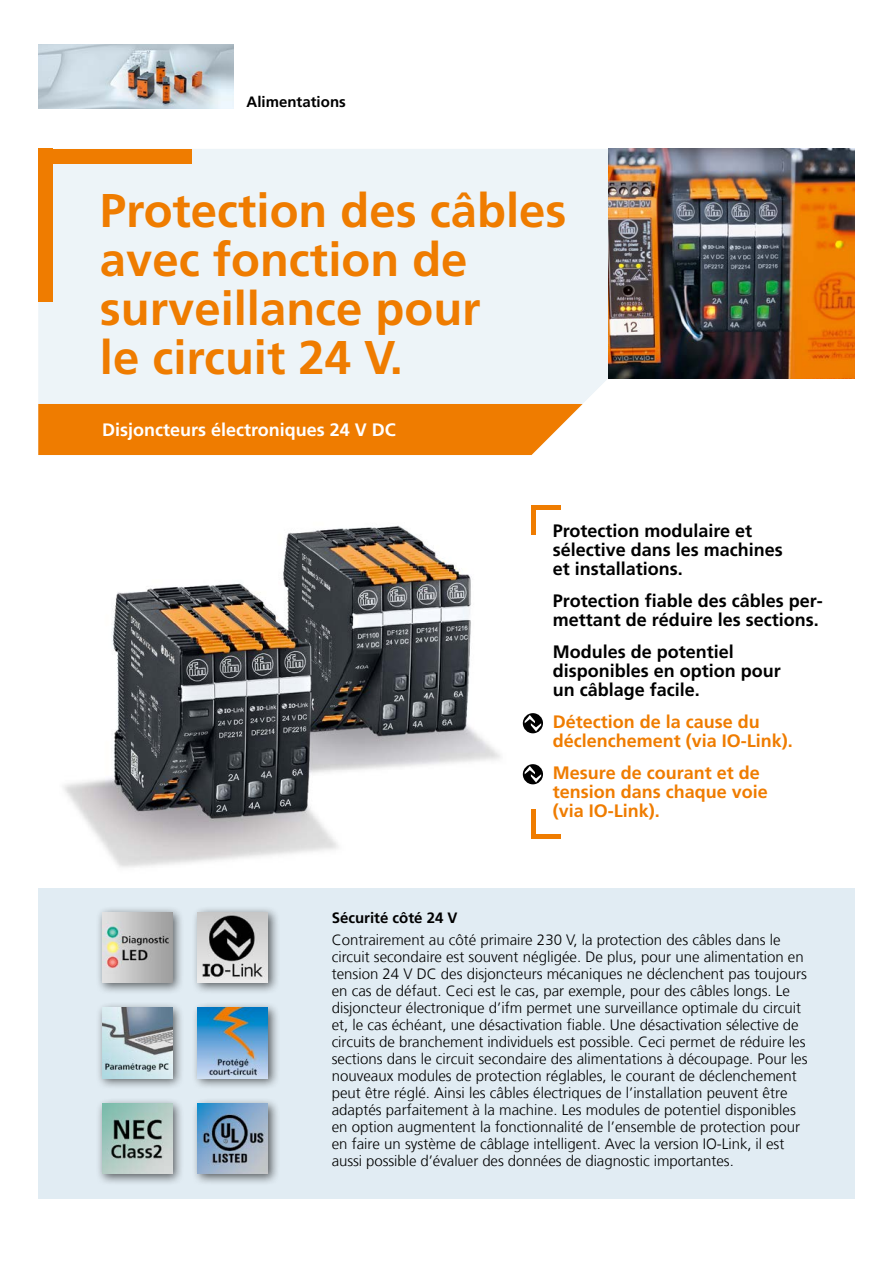
<style>
.page{position:relative;width:893px;height:1263px;background:#fff}
.page>*{position:absolute;margin:0;border:0;box-sizing:border-box;transform-origin:0 0}
.Nh__Headline_31_5_pt{font:700 47.25px/48.9px "Frutiger LT Com";color:#ef7c00}
.Nh__Features_12_pt{font:700 18px/19.2px "Frutiger LT Com";color:#000}
.Nh__Features_12_pt-2{font:700 18px/19.2px "Frutiger LT Com";color:#ef7c00}
.Nh__Subheadline_12_p{font:700 18px "Frutiger LT Com";color:#fff}
.Nh__Fliesstext_lb__1{font:300 15px/17px "Frutiger LT Com";color:#000}
.Nh__Headline_Tabelle{font:700 15px "Frutiger LT Com";color:#000}
</style>
<div class="page">
<img style="left:38px;top:525px;width:468px;height:364px">
<div style="left:38px;top:889px;width:817px;height:310px;background:#e1ecf3"></div>
<div style="left:38px;top:149px;width:570px;height:255px;background:#edf4f8"></div>
<img style="left:608px;top:149px;width:247px;height:229px">
<div style="left:38px;top:404px;width:545px;height:51px;background:#ef7c00"></div>
<div style="left:38px;top:149px;width:153px;height:15px;background:#ef7c00"></div>
<div style="left:38px;top:149px;width:15px;height:153px;background:#ef7c00"></div>
<div style="left:96px;top:906px;width:89px;height:88px;background:#000;opacity:.6"></div>
<img style="left:102px;top:912px;width:70px;height:70px">
<div style="left:192px;top:906px;width:88px;height:88px;background:#000;opacity:.6"></div>
<img style="left:198px;top:912px;width:70px;height:70px">
<div style="left:96px;top:1001px;width:89px;height:89px;background:#000;opacity:.6"></div>
<img style="left:102px;top:1008px;width:70px;height:70px">
<div style="left:96px;top:1097px;width:89px;height:89px;background:#000;opacity:.6"></div>
<img style="left:102px;top:1103px;width:70px;height:71px">
<div style="left:192px;top:1097px;width:88px;height:89px;background:#000;opacity:.6"></div>
<img style="left:198px;top:1103px;width:70px;height:71px">
<div style="left:192px;top:1001px;width:88px;height:89px;background:#000;opacity:.6"></div>
<img style="left:198px;top:1008px;width:70px;height:70px">
<svg style="left:523px;top:764px;width:20px;height:20px"></svg>
<svg style="left:525px;top:766px;width:16px;height:16px"></svg>
<svg style="left:523px;top:713px;width:20px;height:20px"></svg>
<svg style="left:525px;top:715px;width:16px;height:16px"></svg>
<hr style="left:531px;top:505px;width:30px;height:4px;background:#ef7c00">
<div style="left:531px;top:505px;width:5px;height:30px;background:#ef7c00"></div>
<div style="left:531px;top:834px;width:30px;height:5px;background:#ef7c00"></div>
<div style="left:531px;top:809px;width:5px;height:30px;background:#ef7c00"></div>
<img style="left:38px;top:45px;width:196px;height:63px">
<p class="Nh__Headline_Tabelle" style="left:247px;top:93px;width:101px">Alimentations</p>
<p class="Nh__Headline_31_5_pt" style="left:100px;top:186px;width:468px">Protection des câbles avec fonction de surveillance pour<br>le circuit 24 V.</p>
<p class="Nh__Subheadline_12_p" style="left:102px;top:419px;width:295px">Disjoncteurs électroniques 24 V DC</p>
<p class="Nh__Features_12_pt" style="left:553px;top:521px;width:232px">Protection modulaire et sélective dans les machines et installations.</p>
<p class="Nh__Features_12_pt" style="left:553px;top:591px;width:272px">Protection fiable des câbles per&shy;mettant de réduire les sections.</p>
<p class="Nh__Features_12_pt" style="left:553px;top:642px;width:230px">Modules de potentiel disponibles en option pour un câblage facile.</p>
<p class="Nh__Features_12_pt-2" style="left:553px;top:712px;width:242px">Détection de la cause du déclenchement (via IO-Link).</p>
<p class="Nh__Features_12_pt-2" style="left:553px;top:763px;width:217px">Mesure de courant et de tension dans chaque voie (via IO-Link).</p>
<p class="Nh__Headline_Tabelle" style="left:332px;top:909px;width:127px">Sécurité côté 24 V</p>
<p class="Nh__Fliesstext_lb__1" style="left:332px;top:931px;width:477px">Contrairement au côté primaire 230 V, la protection des câbles dans le circuit secondaire est souvent négligée. De plus, pour une alimentation en tension 24 V DC des disjoncteurs mécaniques ne déclenchent pas toujours en cas de défaut. Ceci est le cas, par exemple, pour des câbles longs. Le disjoncteur électronique d’ifm permet une surveillance optimale du circuit et, le cas échéant, une désactivation fiable. Une désactivation sélective de circuits de branchement individuels est possible. Ceci permet de réduire les sections dans le circuit secondaire des alimentations à découpage. Pour les nouveaux modules de protection réglables, le courant de déclenchement peut être réglé. Ainsi les câbles électriques de l’installation peuvent être adaptés parfaitement à la machine. Les modules de potentiel disponibles en option augmentent la fonctionnalité de l’ensemble de protection pour en faire un système de câblage intelligent. Avec la version IO-Link, il est aussi possible d’évaluer des données de diagnostic importantes.</p>
</div>
